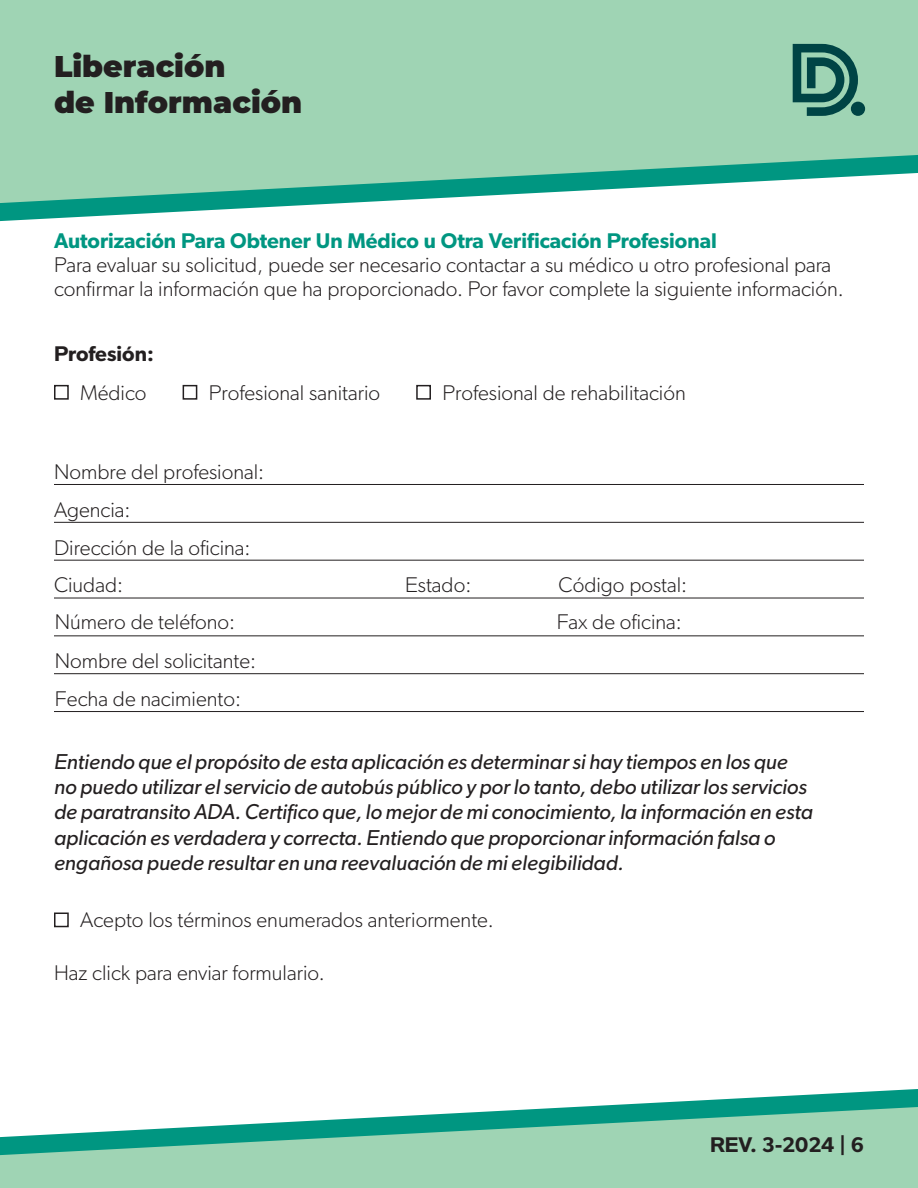
<style>
.page{position:relative;width:918px;height:1188px;background:#fff}
.page>*{position:absolute;margin:0;border:0;box-sizing:border-box;transform-origin:0 0}
.t1{font:900 30px/36px "Montserrat";color:#231f20}
.t2{font:300 21px/24px "Gibson Detroit";color:#231f20}
.t3{font:italic 21px/25.2px "Gibson Detroit";color:#231f20}
.t4{font:600 21px "Gibson Detroit";color:#009681}
.t5{font:600 21px "Gibson Detroit";color:#231f20}
</style>
<div class="page">
<svg style="left:0;top:1089px;width:918px;height:99px"></svg>
<svg style="left:0;top:0;width:918px;height:222px;background:#9cd3b8"></svg>
<hr style="left:54px;top:484px;width:810px;height:1px;background:#231f20">
<hr style="left:54px;top:522px;width:810px;height:1px;background:#231f20">
<hr style="left:54px;top:560px;width:810px;height:1px;background:#231f20">
<hr style="left:54px;top:598px;width:810px;height:1px;background:#231f20">
<hr style="left:54px;top:635px;width:810px;height:1px;background:#231f20">
<hr style="left:54px;top:673px;width:810px;height:1px;background:#231f20">
<hr style="left:54px;top:711px;width:810px;height:1px;background:#231f20">
<div style="left:54px;top:913px;width:15px;height:14px;border:2px solid #231f20"></div>
<div style="left:54px;top:385px;width:15px;height:15px;border:2px solid #231f20"></div>
<div style="left:183px;top:385px;width:14px;height:15px;border:2px solid #231f20"></div>
<div style="left:416px;top:385px;width:15px;height:15px;border:2px solid #231f20"></div>
<svg style="left:793px;top:44px;width:65px;height:72px;background:#448174"></svg>
<div style="left:851px;top:102px;width:14px;height:14px;background:#004445;border-radius:50%"></div>
<p class="t1" style="left:54px;top:47px;width:250px">Liberación<br>de Información</p>
<h1 class="t1" style="left:54px;top:83px;width:409px">Tarifa Reducida de DDOT</h1>
<h3 class="t4" style="left:54px;top:228px;width:664px">Autorización Para Obtener Un Médico u Otra Verificación Profesional</h3>
<p class="t2" style="left:54px;top:252px;width:791px">Para evaluar su solicitud, puede ser necesario contactar a su médico u otro profesional para confirmar la información que ha proporcionado. Por favor complete la siguiente información.</p>
<p class="t5" style="left:54px;top:341px;width:101px">Profesión:</p>
<p class="t2" style="left:80px;top:380px;width:68px">Médico</p>
<p class="t2" style="left:209px;top:380px;width:173px">Profesional sanitario</p>
<p class="t2" style="left:442px;top:380px;width:245px">Profesional de rehabilitación</p>
<p class="t2" style="left:54px;top:459px;width:212px">Nombre del profesional:</p>
<p class="t2" style="left:54px;top:497px;width:78px">Agencia:</p>
<p class="t2" style="left:54px;top:535px;width:198px">Dirección de la oficina:</p>
<p class="t2" style="left:54px;top:573px;width:71px">Ciudad:</p>
<p class="t2" style="left:55px;top:610px;width:182px">Número de teléfono:</p>
<p class="t2" style="left:55px;top:648px;width:203px">Nombre del solicitante:</p>
<p class="t2" style="left:55px;top:687px;width:188px">Fecha de nacimiento:</p>
<p class="t2" style="left:405px;top:573px;width:68px">Estado:</p>
<p class="t2" style="left:559px;top:573px;width:130px">Código postal:</p>
<p class="t2" style="left:557px;top:610px;width:127px">Fax de oficina:</p>
<p class="t3" style="left:54px;top:749px;width:760px">Entiendo que el propósito de esta aplicación es determinar si hay tiempos en los que no puedo utilizar el servicio de autobús público y por lo tanto, debo utilizar los servicios de paratransito ADA. Certifico que, lo mejor de mi conocimiento, la información en esta aplicación es verdadera y correcta. Entiendo que proporcionar información falsa o engañosa puede resultar en una reevaluación de mi elegibilidad.</p>
<p class="t2" style="left:80px;top:908px;width:415px">Acepto los términos enumerados anteriormente.</p>
<p class="t2" style="left:54px;top:961px;width:272px">Haz click para enviar formulario.</p>
<p class="t5" style="left:710px;top:1132px;width:155px">REV. 3-2024 | 6</p>
</div>
